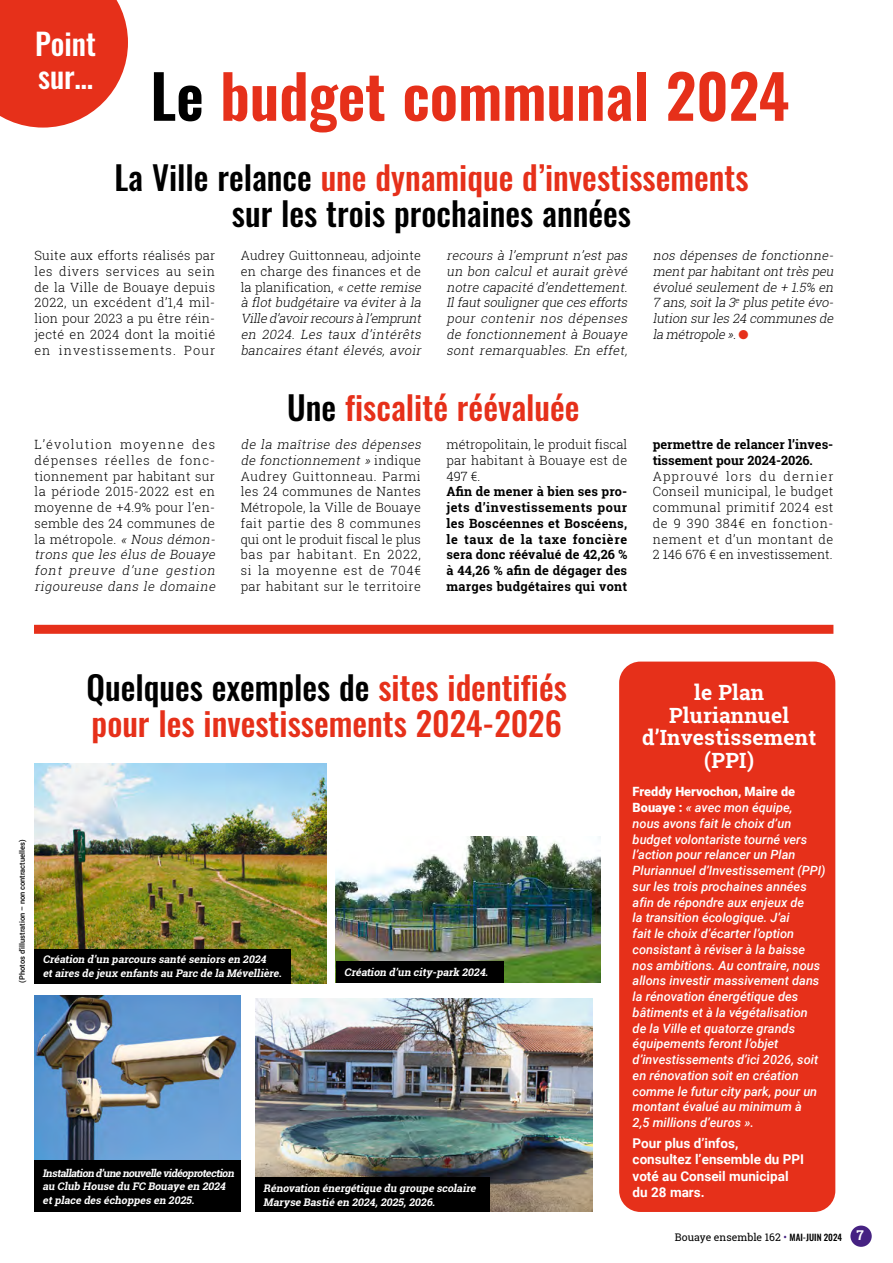
<style>
.page{position:relative;width:893px;height:1263px;background:#fff}
.page>*{position:absolute;margin:0;border:0;box-sizing:border-box;transform-origin:0 0}
.t1{font:600 60px "Oswald";color:#e6301a}
.t2{font:500 33px/36px "Oswald";color:#e6301a}
.t3{font:500 33px/36px "Oswald";color:#000;text-align:center}
.t4{font:500 30px/33px "Oswald";color:#fff}
.t5{font:700 21px/22.5px "Roboto Slab";letter-spacing:.01em;color:#fff;text-align:center}
.t6{font:700 13.5px/16.5px "Roboto";color:#fff}
.t7{font:300 12.75px/15.8px "Roboto Slab";letter-spacing:.03em;color:#000;text-align:justify}
.t8{font:italic 500 12.75px/15.8px "Roboto";color:#fff}
.t9{font:italic 300 12.75px/15.8px "Roboto Slab";color:#000;text-align:justify}
.t10{font:700 12.75px/15.8px "Roboto Slab";letter-spacing:.005em;color:#000;text-align:justify}
.t11{font:italic 700 10.5px/13.5px "Roboto Slab";color:#fff}
.t12{font:10.5px "Roboto Slab";color:#000}
.t13{font:500 7.5px "Roboto";color:#000}
.s1{color:#000}
.s2{color:#e6301a}
.s3{font-style:normal}
.s4{font-style:italic}
.s5{font-weight:900;font-style:normal}
.s6{color:#462282}
.s7{font-family:"Oswald";font-weight:500;font-size:9px}
.s8{font-weight:700;font-size:13.5px;color:#fff}
</style>
<div class="page">
<div style="left:619px;top:662px;width:216px;height:550px;background:#e6301a;border-radius:21px"></div>
<svg style="left:0;top:0;width:128px;height:128px;background:#e84835"></svg>
<div style="left:0;top:0;width:5px;height:30px;background:#e6301a"></div>
<div style="left:34px;top:625px;width:799px;height:9px;background:#e6301a"></div>
<img style="left:34px;top:763px;width:293px;height:220px">
<img style="left:336px;top:837px;width:264px;height:146px">
<img style="left:255px;top:998px;width:337px;height:214px">
<img style="left:34px;top:996px;width:206px;height:165px">
<div style="left:34px;top:949px;width:257px;height:34px;background:#000"></div>
<div style="left:34px;top:1161px;width:206px;height:51px;background:#000"></div>
<div style="left:255px;top:1178px;width:235px;height:34px;background:#000"></div>
<div style="left:336px;top:961px;width:167px;height:22px;background:#000"></div>
<div style="left:850px;top:1225px;width:22px;height:22px;background:#462282;border-radius:50%"></div>
<h3 class="t4" style="left:35px;top:29px;width:62px">Point sur…</h3>
<h1 class="t1" style="left:150px;top:65px;width:641px"><span class="s1">Le</span> budget communal 2024</h1>
<h2 class="t3" style="left:114px;top:162px;width:636px">La Ville relance <span class="s2">une dynamique d’investissements </span>sur les trois prochaines années</h2>
<p class="t7" style="left:34px;top:247px;width:182px">Suite aux efforts réalisés par les divers services au sein de la Ville de Bouaye depuis 2022, un excédent d’1,4 mil&shy;lion pour 2023 a pu être réin&shy;jecté en 2024 dont la moitié en investissements. Pour</p>
<p class="t9" style="left:241px;top:247px;width:185px;text-align:left"><span class="s3">Audrey Guittonneau, adjointe en charge des finances et de la planification,</span> « cette remise à flot budgétaire va éviter à la<br>Ville d’avoirrecours à l’emprunt en 2024. Les taux d’intérêts bancaires étant élevés, avoir</p>
<h2 class="t2" style="left:287px;top:391px;width:294px"><span class="s1">Une</span> fiscalité réévaluée</h2>
<p class="t7" style="left:34px;top:436px;width:185px;text-align:left">L’évolution moyenne des dépenses réelles de fonc&shy;tionnement par habitant sur la période 2015-2022 est en moyenne de +4.9% pour l’en&shy;semble des 24 communes de la métropole. <span class="s4">« Nous démon&shy;trons que les élus de Bouaye font preuve d’une gestion rigoureuse dans le domaine</span></p>
<p class="t7" style="left:241px;top:436px;width:185px;text-align:left"><span class="s4">de la maîtrise des dépenses de fonctionnement »</span> i n d i q u e<br>Audrey Guittonneau. Parmi les 24 communes de Nantes<br>Métropole, la Ville de Bouaye fait partie des 8 communes qui ont le produit fiscal le plus bas par habitant. En 2022, si la moyenne est de 704€ par habitant sur le territoire</p>
<p class="t9" style="left:446px;top:247px;width:185px">recours à l’emprunt n’est pas un bon calcul et aurait grèvé notre capacité d’endettement.<br>Ilfautsoulignerque ces efforts pour contenir nos dépenses de fonctionnement à Bouaye sont remarquables. En effet,</p>
<p class="t9" style="left:653px;top:247px;width:185px">nos dépenses de fonctionne&shy;mentparhabitantonttrès peu évolué seulementde + 1.5% en 7 ans,soitla 3<sup>e</sup> plus petite évo&shy;lution surles 24 communes de la métropole ». <span class="s2">●</span></p>
<p class="t7" style="left:446px;top:436px;width:182px">métropolitain, le produit fiscal par habitant à Bouaye est de 497 €.</p>
<p class="t10" style="left:446px;top:484px;width:182px">Afin de mener à bien ses pro&shy;jets d’investissements pour les Boscéennes et Boscéens, le taux de la taxe foncière sera donc réévalué de 42,26 % à 44,26 % afin de dégager des marges budgétaires qui vont</p>
<p class="t10" style="left:653px;top:436px;width:182px">permettre de relancer l’inves&shy;tissement pour 2024-2026.</p>
<p class="t7" style="left:653px;top:468px;width:182px">Approuvé lors du dernier Conseil municipal, le budget communal primitif 2024 est de 9 390 384€ en fonction&shy;nement et d’un montant de 2 146 676 € en investissement.</p>
<h2 class="t2" style="left:87px;top:671px;width:482px"><span class="s1">Quelques exemples de</span> sites identifiés pour les investissements 2024-2026</h2>
<p class="t13" style="left:17px;top:982px;width:144px;rotate:-90deg">(Photos d’illustration – non contractuelles)</p>
<p class="t11" style="left:43px;top:953px;width:243px">Création d’un parcours santé seniors en 2024 etaires de jeux enfants au Parc de la Mévellière.</p>
<p class="t11" style="left:344px;top:965px;width:148px">Création d’un city-park 2024.</p>
<p class="t11" style="left:43px;top:1166px;width:195px">Installation d’unenouvellevidéoprotection au Club House du FC Bouaye en 2024 etplace des échoppes en 2025.</p>
<p class="t11" style="left:263px;top:1181px;width:216px">Rénovation énergétique du groupe scolaire<br>Maryse Bastié en 2024,2025,2026.</p>
<h3 class="t5" style="left:642px;top:681px;width:176px">le Plan<br>Pluriannuel d’Investissement (PPI)</h3>
<p class="t8" style="left:633px;top:783px;width:195px"><span class="s5">Freddy Hervochon, Maire de<br>Bouaye :</span> « avec mon équipe,<br>nous avons fait le choix d’un budget volontariste tourné vers l’action pour relancer un Plan<br>Pluriannuel d’Investissement (PPI) sur les trois prochaines années afin de répondre aux enjeux de<br>la transition écologique. J’ai<br>fait le choix d’écarter l’option consistant à réviser à la baisse nos ambitions. Au contraire, nous allons investir massivement dans la rénovation énergétique des bâtiments et à la végétalisation<br>de la Ville et quatorze grands équipements feront l’objet d’investissements d’ici 2026, soit en rénovation soit en création comme le futur city park, pour un montant évalué au minimum à<br>2,5 millions d’euros ».</p>
<p class="t6" style="left:633px;top:1134px;width:173px">Pour plus d’infos,<br>consultez l’ensemble du PPI voté au Conseil municipal du 28 mars.</p>
<p class="t12" style="left:675px;top:1230px;width:190px">Bouaye ensemble 162 <span class="s6">•</span> <span class="s7">MAI-JUIN 2024</span> <span class="s8">7</span></p>
</div>
